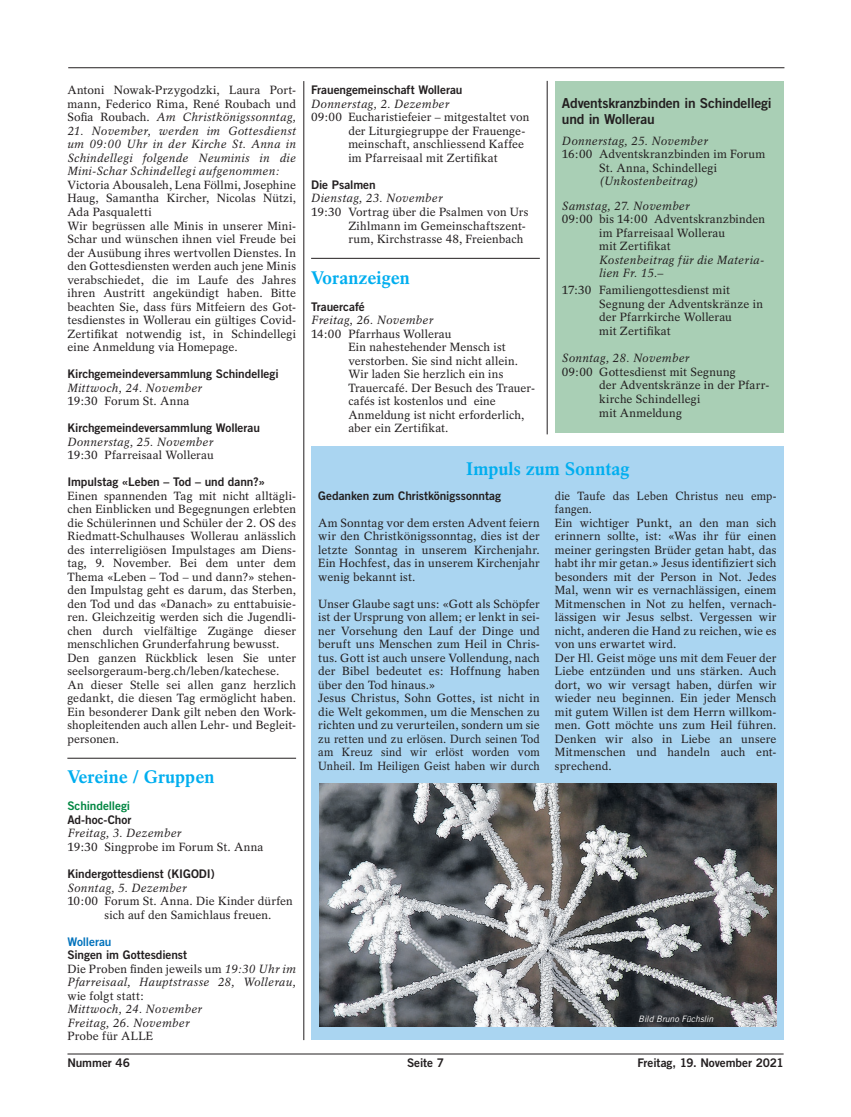
<style>
.page{position:relative;width:851px;height:1117px;background:#fff}
.page>*{position:absolute;margin:0;border:0;box-sizing:border-box;transform-origin:0 0}
.t1{font:700 18.12px "Rotation";color:#00aeef}
.t2{font:13.75px/16.2px "Trade Gothic Bold Two";letter-spacing:-.015em;color:#231f20}
.t3{font:11.88px/13.5px "Rotation";letter-spacing:.01em;color:#231f20}
.t4{font:11.88px/13.5px "Rotation";letter-spacing:.01em;color:#231f20;scale:.95 1}
.t5{font:italic 11.88px/13.5px "Rotation";letter-spacing:.02em;color:#231f20}
.t6{font:11.88px "Trade Gothic Bold Two";letter-spacing:-.005em;color:#231f20}
.t7{font:11.88px "Trade Gothic Bold Two";letter-spacing:-.01em;color:#008641}
.t8{font:11.88px "Trade Gothic Bold Two";letter-spacing:-.005em;color:#0072bc}
.t9{font:italic 8.75px "Trade Gothic";letter-spacing:-.005em;color:#fff}
.s1{font-style:italic}
.s2{font-style:normal}
</style>
<div class="page">
<hr style="left:67px;top:1053px;width:716px;height:1px;background:#231f20">
<hr style="left:303px;top:81px;width:1px;height:958px;background:#231f20">
<hr style="left:547px;top:81px;width:1px;height:353px;background:#231f20">
<hr style="left:67px;top:757px;width:229px;height:1px;background:#231f20">
<hr style="left:311px;top:258px;width:228px;height:1px;background:#231f20">
<hr style="left:68px;top:67px;width:716px;height:1px;background:#231f20">
<div style="left:554px;top:81px;width:229px;height:351px;background:#a9cfb5"></div>
<div style="left:311px;top:446px;width:472px;height:593px;background:#aad5f1"></div>
<img style="left:319px;top:783px;width:457px;height:243px">
<p class="t3" style="left:67px;top:84px;width:230px;text-align:justify">Antoni Nowak-Przygodzki, Laura Port&shy;mann, Federico Rima, René Roubach und Sofia Roubach. <span class="s1">Am Christkönigssonntag,</span></p>
<p class="t5" style="left:67px;top:124px;width:230px;text-align:justify">21. November, werden im Gottesdienst um 09:00 Uhr in der Kirche St. Anna in Schindellegi folgende Neuminis in die Mini-Schar Schindellegi aufgenommen:</p>
<p class="t3" style="left:67px;top:178px;width:230px">Victoria Abousaleh, Lena Föllmi, Josephine Haug, Samantha Kircher, Nicolas Nützi, Ada Pasqualetti<br>Wir begrüssen alle Minis in unserer Mini-Schar und wünschen ihnen viel Freude bei der Ausübung ihres wertvollen Dienstes. In den Gottesdiensten werden auch jene Minis verabschiedet, die im Laufe des Jahres ihren Austritt angekündigt haben. Bitte beachten Sie, dass fürs Mitfeiern des Got&shy;tesdienstes in Wollerau ein gültiges Covid-Zertifikat notwendig ist, in Schindellegi eine Anmeldung via Homepage.</p>
<p class="t6" style="left:67px;top:366px;width:213px">Kirchgemeindeversammlung Schindellegi</p>
<p class="t5" style="left:67px;top:381px;width:136px">Mittwoch, 24. November</p>
<p class="t3" style="left:67px;top:394px;width:124px">19:30 Forum St. Anna</p>
<p class="t6" style="left:67px;top:420px;width:194px">Kirchgemeindeversammlung Wollerau</p>
<p class="t5" style="left:67px;top:435px;width:147px">Donnerstag, 25. November</p>
<p class="t3" style="left:67px;top:448px;width:148px">19:30 Pfarreisaal Wollerau</p>
<p class="t6" style="left:67px;top:474px;width:199px">Impulstag «Leben – Tod – und dann?»</p>
<p class="t3" style="left:67px;top:489px;width:230px">Einen spannenden Tag mit nicht alltägli&shy;chen Einblicken und Begegnungen erlebten die Schülerinnen und Schüler der 2. OS des Riedmatt-Schulhauses Wollerau anlässlich des interreligiösen Impulstages am Diens&shy;tag, 9. November. Bei dem unter dem Thema «Leben – Tod – und dann?» stehen&shy;den Impulstag geht es darum, das Sterben, den Tod und das «Danach» zu enttabuisie&shy;ren. Gleichzeitig werden sich die Jugendli&shy;chen durch vielfältige Zugänge dieser menschlichen Grunderfahrung bewusst.<br>Den ganzen Rückblick lesen Sie unter seelsorgeraum-berg.ch/leben/katechese.<br>An dieser Stelle sei allen ganz herzlich gedankt, die diesen Tag ermöglicht haben.<br>Ein besonderer Dank gilt neben den Work&shy;shopleitenden auch allen Lehr- und Begleit&shy;personen.</p>
<h1 class="t1" style="left:67px;top:766px;width:149px">Vereine / Gruppen</h1>
<p class="t7" style="left:67px;top:798px;width:64px">Schindellegi</p>
<p class="t6" style="left:67px;top:812px;width:66px">Ad-hoc-Chor</p>
<p class="t5" style="left:67px;top:826px;width:116px">Freitag, 3. Dezember</p>
<p class="t3" style="left:67px;top:840px;width:198px">19:30 Singprobe im Forum St. Anna</p>
<p class="t6" style="left:67px;top:866px;width:149px">Kindergottesdienst (KIGODI)</p>
<p class="t5" style="left:67px;top:880px;width:121px">Sonntag, 5. Dezember</p>
<p class="t3" style="left:105px;top:894px;width:190px;text-indent:-37px">10:00 Forum St. Anna. Die Kinder dürfen sich auf den Samichlaus freuen.</p>
<p class="t8" style="left:67px;top:933px;width:46px">Wollerau</p>
<p class="t6" style="left:67px;top:947px;width:121px">Singen im Gottesdienst</p>
<p class="t5" style="left:67px;top:961px;width:230px"><span class="s2">Die Proben finden jeweils um</span> 19:30 Uhr im<br>Pfarreisaal, Hauptstrasse 28, Wollerau,</p>
<p class="t3" style="left:67px;top:988px;width:78px">wie folgt statt:</p>
<p class="t5" style="left:67px;top:1002px;width:136px">Mittwoch, 24. November<br>Freitag, 26. November</p>
<p class="t3" style="left:67px;top:1029px;width:87px">Probe für ALLE</p>
<p class="t6" style="left:311px;top:83px;width:153px">Frauengemeinschaft Wollerau</p>
<p class="t5" style="left:311px;top:97px;width:140px">Donnerstag, 2. Dezember</p>
<p class="t3" style="left:348px;top:111px;width:182px;text-indent:-37px">09:00 Eucharistiefeier – mitgestaltet von der Liturgiegruppe der Frauenge&shy;meinschaft, anschliessend Kaffee im Pfarreisaal mit Zertifikat</p>
<p class="t6" style="left:311px;top:177px;width:66px">Die Psalmen</p>
<p class="t5" style="left:311px;top:192px;width:133px">Dienstag, 23. November</p>
<p class="t3" style="left:348px;top:205px;width:182px;text-indent:-37px">19:30 Vortrag über die Psalmen von Urs<br>Zihlmann im Gemeinschaftszent&shy;rum, Kirchstrasse 48, Freienbach</p>
<h1 class="t1" style="left:311px;top:266px;width:100px">Voranzeigen</h1>
<p class="t6" style="left:311px;top:299px;width:55px">Trauercafé</p>
<p class="t5" style="left:311px;top:313px;width:124px">Freitag, 26. November</p>
<p class="t3" style="left:348px;top:327px;width:188px;text-indent:-37px">14:00 Pfarrhaus Wollerau<br>Ein nahestehender Mensch ist verstorben. Sie sind nicht allein.<br>Wir laden Sie herzlich ein ins<br>Trauercafé. Der Besuch des Trauer&shy;cafés ist kostenlos und eine<br>Anmeldung ist nicht erforderlich, aber ein Zertifikat.</p>
<p class="t2" style="left:562px;top:95px;width:211px">Adventskranzbinden in Schindellegi und in Wollerau</p>
<p class="t5" style="left:562px;top:134px;width:147px">Donnerstag, 25. November</p>
<p class="t3" style="left:599px;top:148px;width:167px;text-indent:-37px">16:00 Adventskranzbinden im Forum<br>St. Anna, Schindellegi</p>
<p class="t5" style="left:562px;top:169px;width:138px;line-height:24.1px;text-indent:37px">(Unkostenbeitrag)<br>Samstag, 27. November</p>
<p class="t3" style="left:599px;top:212px;width:167px;text-indent:-37px">09:00 bis 14:00 Adventskranzbinden im Pfarreisaal Wollerau<br>mit Zertifikat</p>
<p class="t5" style="left:599px;top:253px;width:166px">Kostenbeitrag für die Materia&shy;lien Fr. 15.–</p>
<p class="t3" style="left:599px;top:283px;width:165px;text-indent:-37px">17:30 Familiengottesdienst mit<br>Segnung der Adventskränze in der Pfarrkirche Wollerau<br>mit Zertifikat</p>
<p class="t5" style="left:562px;top:352px;width:129px">Sonntag, 28. November</p>
<p class="t3" style="left:599px;top:365px;width:172px;text-indent:-37px">09:00 Gottesdienst mit Segnung<br>der Adventskränze in der Pfarr&shy;kirche Schindellegi<br>mit Anmeldung</p>
<h1 class="t1" style="left:466px;top:457px;width:165px">Impuls zum Sonntag</h1>
<p class="t6" style="left:318px;top:488px;width:184px">Gedanken zum Christkönigssonntag</p>
<p class="t3" style="left:318px;top:516px;width:223px;text-align:justify">Am Sonntag vor dem ersten Advent feiern wir den Christkönigssonntag, dies ist der letzte Sonntag in unserem Kirchenjahr.<br>Ein Hochfest, das in unserem Kirchenjahr wenig bekannt ist.</p>
<p class="t3" style="left:318px;top:597px;width:223px">Unser Glaube sagt uns: «Gott als Schöpfer ist der Ursprung von allem; er lenkt in sei&shy;ner Vorsehung den Lauf der Dinge und beruft uns Menschen zum Heil in Chris&shy;tus. Gott ist auch unsere Vollendung, nach der Bibel bedeutet es: Hoffnung haben über den Tod hinaus.»<br>Jesus Christus, Sohn Gottes, ist nicht in die Welt gekommen, um die Menschen zu richten und zu verurteilen, sondern um sie zu retten und zu erlösen. Durch seinen Tod am Kreuz sind wir erlöst worden vom Unheil. Im Heiligen Geist haben wir durch</p>
<p class="t4" style="left:554px;top:489px;width:235px">die Taufe das Leben Christus neu emp&shy;fangen.<br>Ein wichtiger Punkt, an den man sich erinnern sollte, ist: «Was ihr für einen meiner geringsten Brüder getan habt, das habt ihr mir getan.» Jesus identifiziert sich besonders mit der Person in Not. Jedes Mal, wenn wir es vernachlässigen, einem Mitmenschen in Not zu helfen, vernach&shy;lässigen wir Jesus selbst. Vergessen wir nicht, anderen die Hand zu reichen, wie es von uns erwartet wird.<br>Der Hl. Geist möge uns mit dem Feuer der Liebe entzünden und uns stärken. Auch dort, wo wir versagt haben, dürfen wir wieder neu beginnen. Ein jeder Mensch mit gutem Willen ist dem Herrn willkom&shy;men. Gott möchte uns zum Heil führen.<br>Denken wir also in Liebe an unsere Mitmenschen und handeln auch ent&shy;sprechend.</p>
<p class="t9" style="left:638px;top:1013px;width:77px">Bild Bruno Füchslin</p>
<p class="t6" style="left:67px;top:1055px;width:64px">Nummer 46</p>
<p class="t6" style="left:407px;top:1055px;width:38px">Seite 7</p>
<p class="t6" style="left:637px;top:1055px;width:148px">Freitag, 19. November 2021</p>
</div>
